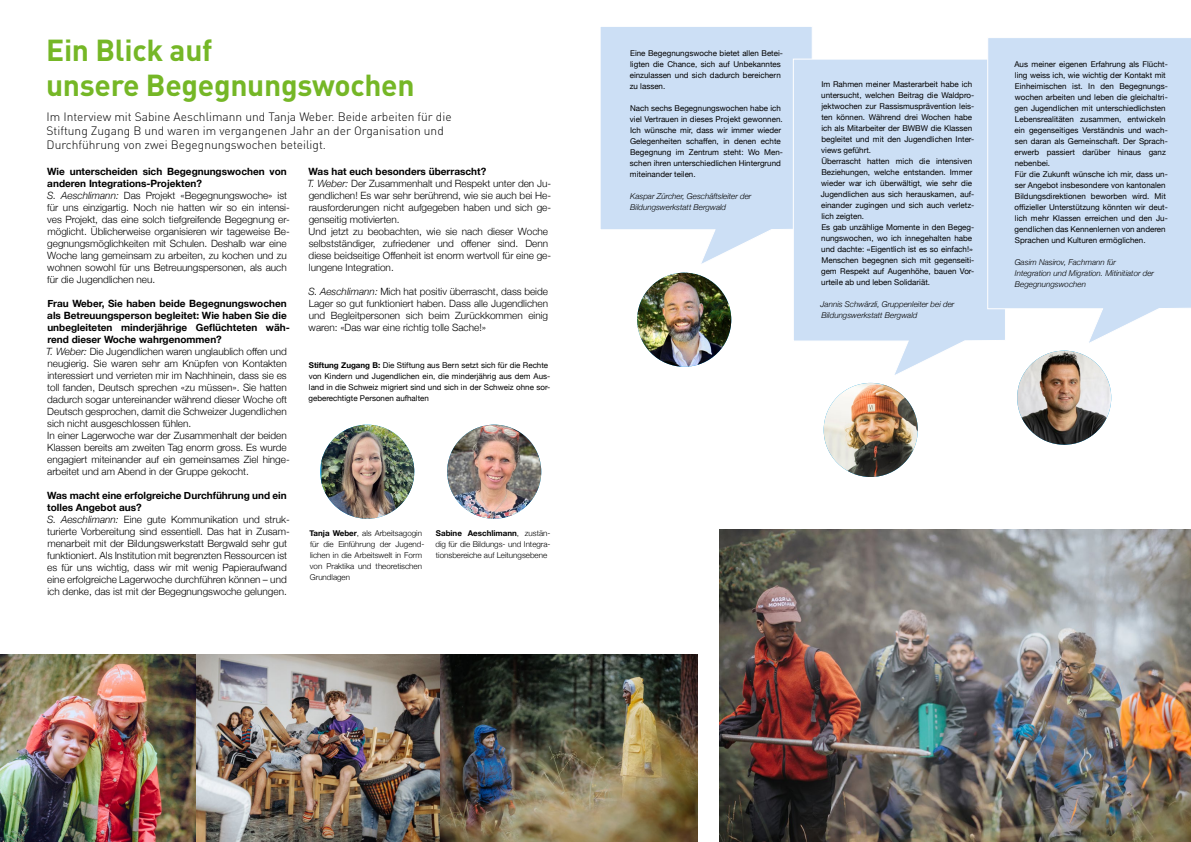
<style>
.page{position:relative;width:1191px;height:842px;background:#fff}
.page>*{position:absolute;margin:0;border:0;box-sizing:border-box;transform-origin:0 0}
.t1{font:700 30px/35px "DIN";letter-spacing:-.01em;color:#75b726}
.t2{font:300 12px/14px "DIN";color:#000}
.t3{font:300 10px/12px "Helvetica Neue";color:#000}
.t4{font:8px/11px "Helvetica Neue";color:#000}
.t5{font:300 8px/11px "Helvetica Neue";color:#000}
.t6{font:italic 300 8px/11px "Helvetica Neue";color:#000}
.s1{font-weight:700}
.s2{font-style:italic}
</style>
<div class="page">
<svg style="left:600px;top:27px;width:212px;height:237px;background:#d2e3f6"></svg>
<svg style="left:792px;top:58px;width:194px;height:317px;background:#d1e2f6"></svg>
<svg style="left:986px;top:38px;width:205px;height:305px;background:#d0e1f5"></svg>
<img style="left:1017px;top:351px;width:94px;height:94px;border-radius:47px">
<img style="left:823px;top:383px;width:94px;height:94px;border-radius:47px">
<img style="left:637px;top:273px;width:94px;height:94px;border-radius:47px">
<img style="left:321px;top:425px;width:93px;height:94px">
<img style="left:447px;top:425px;width:94px;height:94px;border-radius:47px">
<img style="left:720px;top:529px;width:471px;height:313px">
<img style="left:0;top:655px;width:697px;height:187px">
<h1 class="t1" style="left:46px;top:31px;width:370px">Ein Blick auf<br>unsere Begegnungswochen</h1>
<p class="t2" style="left:46px;top:109px;width:406px">Im Interview mit Sabine Aeschlimann und Tanja Weber. Beide arbeiten für die<br>Stiftung Zugang B und waren im vergangenen Jahr an der Organisation und<br>Durchführung von zwei Begegnungswochen beteiligt.</p>
<p class="t3" style="left:47px;top:165px;width:244px"><span class="s1">Wie unterscheiden sich Begegnungswochen von anderen Integrations-Projekten?<br></span><span class="s2">S. Aeschlimann:</span> Das Projekt «Begegnungswoche» ist für uns einzigartig. Noch nie hatten wir so ein intensi&shy;ves Projekt, das eine solch tiefgreifende Begegnung er&shy;möglicht. Üblicherweise organisieren wir tageweise Be&shy;gegnungsmöglichkeiten mit Schulen. Deshalb war eine Woche lang gemeinsam zu arbeiten, zu kochen und zu wohnen sowohl für uns Betreuungspersonen, als auch für die Jugendlichen neu.</p>
<p class="t3" style="left:46px;top:297px;width:245px"><span class="s1">Frau Weber, Sie haben beide Begegnungswochen als Betreuungsperson begleitet: Wie haben Sie die unbegleiteten minderjährige Geflüchteten wäh&shy;rend dieser Woche wahrgenommen?<br></span><span class="s2">T. Weber:</span> Die Jugendlichen waren unglaublich offen und neugierig. Sie waren sehr am Knüpfen von Kontakten interessiert und verrieten mir im Nachhinein, dass sie es toll fanden, Deutsch sprechen «zu müssen». Sie hatten dadurch sogar untereinander während dieser Woche oft Deutsch gesprochen, damit die Schweizer Jugendlichen sich nicht ausgeschlossen fühlen.<br>In einer Lagerwoche war der Zusammenhalt der beiden Klassen bereits am zweiten Tag enorm gross. Es wurde engagiert miteinander auf ein gemeinsames Ziel hinge&shy;arbeitet und am Abend in der Gruppe gekocht.</p>
<p class="t3" style="left:47px;top:489px;width:244px"><span class="s1">Was macht eine erfolgreiche Durchführung und ein tolles Angebot aus?<br></span><span class="s2">S. Aeschlimann:</span> Eine gute Kommunikation und struk&shy;turierte Vorbereitung sind essentiell. Das hat in Zusam&shy;menarbeit mit der Bildungswerkstatt Bergwald sehr gut funktioniert. Als Institution mit begrenzten Ressourcen ist es für uns wichtig, dass wir mit wenig Papieraufwand eine erfolgreiche Lagerwoche durchführen können – und ich denke, das ist mit der Begegnungswoche gelungen.</p>
<p class="t3" style="left:307px;top:165px;width:245px"><span class="s1">Was hat euch besonders überrascht?<br></span><span class="s2">T. Weber:</span> Der Zusammenhalt und Respekt unter den Ju&shy;gendlichen! Es war sehr berührend, wie sie auch bei He&shy;rausforderungen nicht aufgegeben haben und sich ge&shy;genseitig motivierten.<br>Und jetzt zu beobachten, wie sie nach dieser Woche selbstständiger, zufriedener und offener sind. Denn diese beidseitige Offenheit ist enorm wertvoll für eine ge&shy;lungene Integration.</p>
<p class="t3" style="left:308px;top:285px;width:241px;text-align:justify"><span class="s2">S. Aeschlimann:</span> Mich hat positiv überrascht, dass beide Lager so gut funktioniert haben. Dass alle Jugendlichen und Begleitpersonen sich beim Zurückkommen einig waren: «Das war eine richtig tolle Sache!»</p>
<p class="t4" style="left:308px;top:360px;width:243px"><span class="s1">Stiftung Zugang B:</span> Die Stiftung aus Bern setzt sich für die Rechte von Kindern und Jugendlichen ein, die minderjährig aus dem Aus&shy;land in die Schweiz migriert sind und sich in der Schweiz ohne sor&shy;geberechtigte Personen aufhalten</p>
<p class="t5" style="left:309px;top:527px;width:116px"><span class="s1">Tanja Weber</span>, als Arbeitsagogin für die Einführung der Jugend&shy;lichen in die Arbeitswelt in Form von Praktika und theoretischen<br>Grundlagen</p>
<p class="t5" style="left:435px;top:527px;width:117px;text-align:justify"><span class="s1">Sabine Aeschlimann</span>, zustän&shy;dig für die Bildungs- und Integra&shy;tionsbereiche auf Leitungsebene</p>
<p class="t4" style="left:630px;top:48px;width:155px">Eine Begegnungswoche bietet allen Betei&shy;ligten die Chance, sich auf Unbekanntes einzulassen und sich dadurch bereichern zu lassen.</p>
<p class="t4" style="left:630px;top:103px;width:154px">Nach sechs Begegnungswochen habe ich viel Vertrauen in dieses Projekt gewonnen.<br>Ich wünsche mir, dass wir immer wieder Gelegenheiten schaffen, in denen echte Begegnung im Zentrum steht: Wo Men&shy;schen ihren unterschiedlichen Hintergrund miteinander teilen.</p>
<p class="t6" style="left:630px;top:190px;width:123px">Kaspar Zürcher, Geschäftsleiter der<br>Bildungswerkstatt Bergwald</p>
<p class="t4" style="left:820px;top:79px;width:155px">Im Rahmen meiner Masterarbeit habe ich untersucht, welchen Beitrag die Waldpro&shy;jektwochen zur Rassismusprävention leis&shy;ten können. Während drei Wochen habe ich als Mitarbeiter der BWBW die Klassen begleitet und mit den Jugendlichen Inter&shy;views geführt.<br>Überrascht hatten mich die intensiven Beziehungen, welche entstanden. Immer wieder war ich überwältigt, wie sehr die Jugendlichen aus sich herauskamen, auf&shy;einander zugingen und sich auch verletz&shy;lich zeigten.<br>Es gab unzählige Momente in den Begeg&shy;nungswochen, wo ich innegehalten habe und dachte: «Eigentlich ist es so einfach!» Menschen begegnen sich mit gegenseiti&shy;gem Respekt auf Augenhöhe, bauen Vor&shy;urteile ab und leben Solidariät.</p>
<p class="t6" style="left:820px;top:298px;width:135px">Jannis Schwärzli, Gruppenleiter bei der<br>Bildungswerkstatt Bergwald</p>
<p class="t4" style="left:1014px;top:59px;width:155px">Aus meiner eigenen Erfahrung als Flücht&shy;ling weiss ich, wie wichtig der Kontakt mit Einheimischen ist. In den Begegnungs&shy;wochen arbeiten und leben die gleichaltri&shy;gen Jugendlichen mit unterschiedlichsten Lebensrealitäten zusammen, entwickeln ein gegenseitiges Verständnis und wach&shy;sen daran als Gemeinschaft. Der Sprach&shy;erwerb passiert darüber hinaus ganz nebenbei.<br>Für die Zukunft wünsche ich mir, dass un&shy;ser Angebot insbesondere von kantonalen Bildungsdirektionen beworben wird. Mit offizieller Unterstützung könnten wir deut&shy;lich mehr Klassen erreichen und den Ju&shy;gendlichen das Kennenlernen von anderen Sprachen und Kulturen ermöglichen.</p>
<p class="t6" style="left:1014px;top:256px;width:141px">Gasim Nasirov, Fachmann für<br>Integration und Migration. Mitinitiator der<br>Begegnungswochen</p>
</div>
